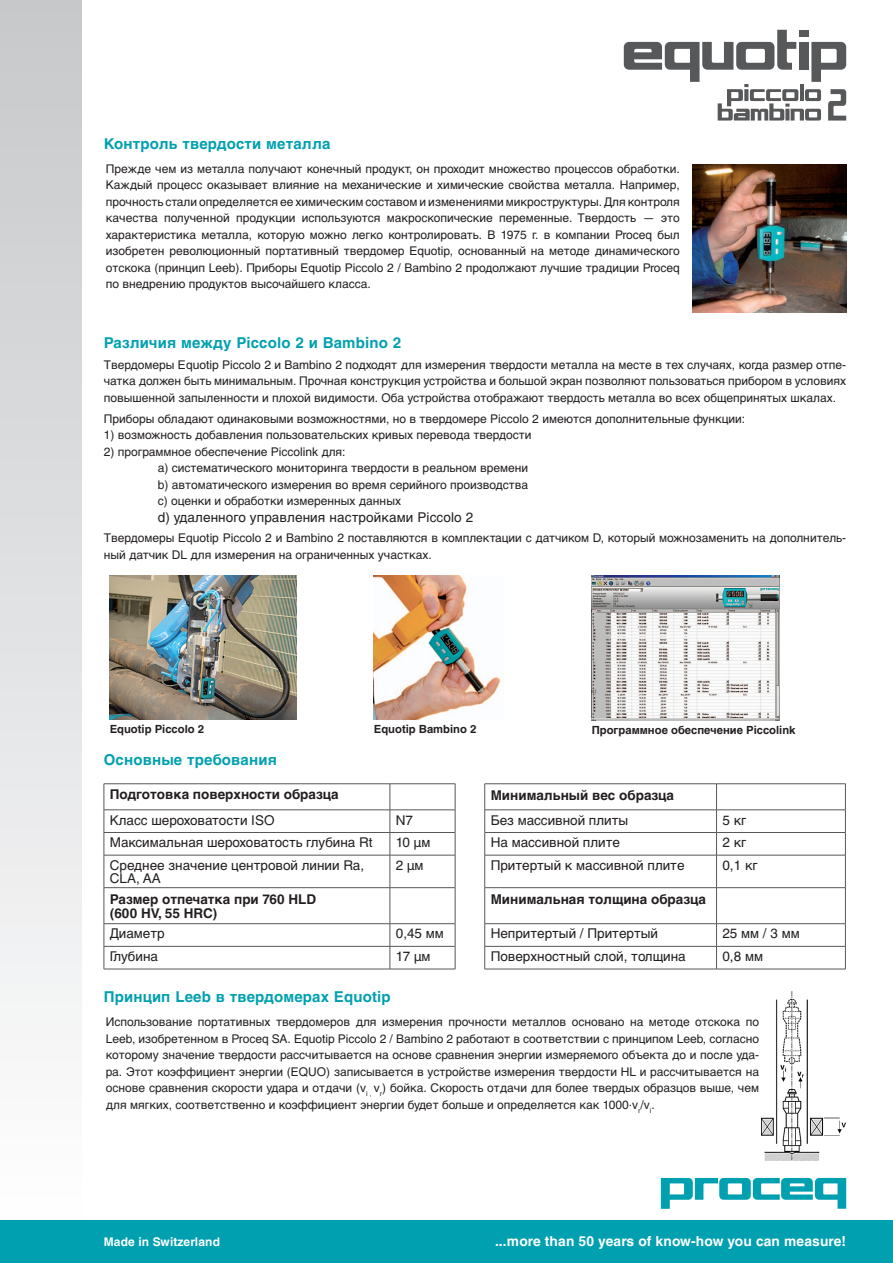
<style>
.page{position:relative;width:893px;height:1263px;background:#fff}
.page>*{position:absolute;margin:0;border:0;box-sizing:border-box;transform-origin:0 0}
.t1{font:700 15px "Helvetica Cyr";letter-spacing:.01em;color:#00a0b0}
.t2{font:700 13.8px "Helvetica Cyr";letter-spacing:.01em;color:#fff}
.t3{font:13.5px/13.5px "Helvetica Cyr Upright";color:#231f20}
.t4{font:700 13.5px/13.5px "Helvetica Cyr";color:#231f20}
.t5{font:12px/16.5px "Helvetica Cyr Upright";color:#231f20;text-align:justify}
.t6{font:700 12px "Helvetica Cyr";letter-spacing:.01em;color:#fff}
.t7{font:700 11.25px "Helvetica Cyr";color:#231f20}
</style>
<div class="page">
<div style="left:0;top:0;width:81px;height:1231px;background:linear-gradient(to bottom,#c6c8ca,#fefefe)"></div>
<div style="left:0;top:1220px;width:893px;height:43px;background:#00a0b0"></div>
<svg style="left:661px;top:1178px;width:185px;height:31px"></svg>
<svg style="left:624px;top:30px;width:222px;height:91px"></svg>
<img style="left:693px;top:165px;width:154px;height:147px">
<img style="left:110px;top:575px;width:187px;height:145px">
<img style="left:374px;top:575px;width:127px;height:145px">
<img style="left:592px;top:575px;width:187px;height:145px">
<hr style="left:104px;top:783px;width:286px;height:1px;background:#57585a">
<hr style="left:390px;top:783px;width:65px;height:1px;background:#57585a">
<hr style="left:485px;top:783px;width:231px;height:1px;background:#57585a">
<hr style="left:716px;top:783px;width:129px;height:1px;background:#57585a">
<hr style="left:104px;top:809px;width:286px;height:1px;background:#57585a">
<hr style="left:390px;top:809px;width:65px;height:1px;background:#57585a">
<hr style="left:485px;top:809px;width:231px;height:1px;background:#57585a">
<hr style="left:716px;top:809px;width:129px;height:1px;background:#57585a">
<hr style="left:104px;top:832px;width:286px;height:1px;background:#57585a">
<svg style="left:104px;top:784px;width:1px;height:71px"></svg>
<hr style="left:390px;top:832px;width:65px;height:1px;background:#57585a">
<svg style="left:390px;top:784px;width:1px;height:71px"></svg>
<svg style="left:455px;top:784px;width:1px;height:71px"></svg>
<hr style="left:485px;top:832px;width:231px;height:1px;background:#57585a">
<svg style="left:484px;top:784px;width:1px;height:71px"></svg>
<hr style="left:716px;top:832px;width:129px;height:1px;background:#57585a">
<svg style="left:716px;top:784px;width:1px;height:71px"></svg>
<svg style="left:845px;top:784px;width:1px;height:71px"></svg>
<hr style="left:104px;top:855px;width:286px;height:1px;background:#57585a">
<hr style="left:104px;top:855px;width:1px;height:32px;background:#57585a">
<hr style="left:390px;top:855px;width:65px;height:1px;background:#57585a">
<hr style="left:390px;top:855px;width:1px;height:32px;background:#57585a">
<hr style="left:455px;top:855px;width:1px;height:33px;background:#57585a">
<hr style="left:485px;top:855px;width:231px;height:1px;background:#57585a">
<hr style="left:484px;top:855px;width:1px;height:33px;background:#57585a">
<hr style="left:716px;top:855px;width:129px;height:1px;background:#57585a">
<hr style="left:716px;top:855px;width:1px;height:32px;background:#57585a">
<hr style="left:845px;top:855px;width:1px;height:32px;background:#57585a">
<hr style="left:104px;top:887px;width:286px;height:1px;background:#57585a">
<hr style="left:104px;top:888px;width:1px;height:35px;background:#57585a">
<hr style="left:390px;top:887px;width:65px;height:1px;background:#57585a">
<hr style="left:390px;top:888px;width:1px;height:35px;background:#57585a">
<hr style="left:455px;top:888px;width:1px;height:36px;background:#57585a">
<hr style="left:485px;top:887px;width:231px;height:1px;background:#57585a">
<hr style="left:484px;top:888px;width:1px;height:36px;background:#57585a">
<hr style="left:716px;top:887px;width:129px;height:1px;background:#57585a">
<hr style="left:716px;top:888px;width:1px;height:35px;background:#57585a">
<hr style="left:845px;top:888px;width:1px;height:35px;background:#57585a">
<hr style="left:104px;top:923px;width:286px;height:1px;background:#57585a">
<hr style="left:390px;top:923px;width:65px;height:1px;background:#57585a">
<hr style="left:485px;top:923px;width:231px;height:1px;background:#57585a">
<hr style="left:716px;top:923px;width:129px;height:1px;background:#57585a">
<hr style="left:104px;top:946px;width:286px;height:1px;background:#57585a">
<svg style="left:104px;top:924px;width:1px;height:45px"></svg>
<hr style="left:104px;top:969px;width:286px;height:1px;background:#57585a">
<hr style="left:390px;top:946px;width:65px;height:1px;background:#57585a">
<svg style="left:390px;top:924px;width:1px;height:45px"></svg>
<hr style="left:390px;top:969px;width:65px;height:1px;background:#57585a">
<svg style="left:455px;top:924px;width:1px;height:45px"></svg>
<hr style="left:485px;top:946px;width:231px;height:1px;background:#57585a">
<hr style="left:485px;top:969px;width:231px;height:1px;background:#57585a">
<svg style="left:484px;top:924px;width:1px;height:45px"></svg>
<hr style="left:716px;top:946px;width:129px;height:1px;background:#57585a">
<svg style="left:716px;top:924px;width:1px;height:45px"></svg>
<svg style="left:845px;top:924px;width:1px;height:45px"></svg>
<hr style="left:716px;top:969px;width:129px;height:1px;background:#57585a">
<img style="left:761px;top:992px;width:85px;height:169px">
<p class="t1" style="left:104px;top:135px;width:228px">Контроль твердости металла</p>
<p class="t5" style="left:106px;top:160px;width:575px">Прежде чем из металла получают конечный продукт, он проходит множество процессов обработки.<br>Каждый процесс оказывает влияние на механические и химические свойства металла. Например, прочность стали определяется ее химическим составом и изменениями микроструктуры. Для контроля качества полученной продукции используются макроскопические переменные. Твердость — это характеристика металла, которую можно легко контролировать. В 1975 г. в компании Proceq был изобретен революционный портативный твердомер Equotip, основанный на методе динамического отскока (принцип Leeb). Приборы Equotip Piccolo 2 / Bambino 2 продолжают лучшие традиции Proceq по внедрению продуктов высочайшего класса.</p>
<p class="t1" style="left:104px;top:334px;width:299px">Различия между Piccolo 2 и Bambino 2</p>
<p class="t5" style="left:104px;top:356px;width:744px">Твердомеры Equotip Piccolo 2 и Bambino 2 подходят для измерения твердости металла на месте в тех случаях, когда размер отпе&shy;чатка должен быть минимальным. Прочная конструкция устройства и большой экран позволяют пользоваться прибором в условиях повышенной запыленности и плохой видимости. Оба устройства отображают твердость металла во всех общепринятых шкалах.</p>
<p class="t5" style="left:104px;top:410px;width:643px">Приборы обладают одинаковыми возможностями, но в твердомере Piccolo 2 имеются дополнительные функции:</p>
<p class="t5" style="left:104px;top:427px;width:429px">1) возможность добавления пользовательских кривых перевода твердости</p>
<p class="t5" style="left:158px;top:443px;width:372px;text-align:left;text-indent:-54px">2) программное обеспечение Piccolink для:<br>a) систематического мониторинга твердости в реальном времени b) автоматического измерения во время серийного производства c) оценки и обработки измеренных данных</p>
<p class="t3" style="left:158px;top:510px;width:317px">d) удаленного управления настройками Piccolo 2</p>
<p class="t5" style="left:104px;top:530px;width:744px">Твердомеры Equotip Piccolo 2 и Bambino 2 поставляются в комплектации с датчиком D, который можнозаменить на дополнитель&shy;ный датчик DL для измерения на ограниченных участках.</p>
<p class="t7" style="left:110px;top:723px;width:96px">Equotip Piccolo 2</p>
<p class="t7" style="left:374px;top:723px;width:104px">Equotip Bambino 2</p>
<p class="t7" style="left:592px;top:723px;width:205px">Программное обеспечение Piccolink</p>
<p class="t1" style="left:104px;top:751px;width:175px">Основные требования</p>
<p class="t4" style="left:110px;top:787px;width:230px">Подготовка поверхности образца</p>
<p class="t4" style="left:491px;top:789px;width:185px">Минимальный вес образца</p>
<p class="t3" style="left:110px;top:813px;width:166px">Класс шероховатости ISO</p>
<p class="t3" style="left:396px;top:813px;width:19px">N7</p>
<p class="t3" style="left:491px;top:813px;width:139px">Без массивной плиты</p>
<p class="t3" style="left:722px;top:813px;width:26px">5 кг</p>
<p class="t3" style="left:110px;top:836px;width:264px">Максимальная шероховатость глубина Rt</p>
<p class="t3" style="left:396px;top:836px;width:36px">10 µм</p>
<p class="t3" style="left:491px;top:836px;width:131px">На массивной плите</p>
<p class="t3" style="left:722px;top:836px;width:26px">2 кг</p>
<p class="t3" style="left:110px;top:858px;width:256px">Среднее значение центровой линии Ra,<br>CLA, AA</p>
<p class="t3" style="left:396px;top:858px;width:29px">2 µм</p>
<p class="t3" style="left:491px;top:858px;width:195px">Притертый к массивной плитe</p>
<p class="t3" style="left:722px;top:858px;width:37px">0,1 кг</p>
<p class="t4" style="left:110px;top:893px;width:208px">Размер отпечатка при 760 HLD (600 HV, 55 HRC)</p>
<p class="t4" style="left:491px;top:893px;width:217px">Минимальная толщина образца</p>
<p class="t3" style="left:110px;top:927px;width:56px">Диаметр</p>
<p class="t3" style="left:396px;top:927px;width:50px">0,45 мм</p>
<p class="t3" style="left:491px;top:927px;width:169px">Непритертый / Притертый</p>
<p class="t3" style="left:722px;top:927px;width:79px">25 мм / 3 мм</p>
<p class="t3" style="left:110px;top:950px;width:50px">Глубина</p>
<p class="t3" style="left:396px;top:950px;width:36px">17 µм</p>
<p class="t3" style="left:491px;top:950px;width:197px">Поверхностный слой, толщина</p>
<p class="t3" style="left:722px;top:950px;width:42px">0,8 мм</p>
<p class="t1" style="left:104px;top:988px;width:288px">Принцип Leeb в твердомерах Equotip</p>
<p class="t5" style="left:106px;top:1014px;width:655px">Использование портативных твердомеров для измерения прочности металлов основано на методе отскока по Leeb, изобретенном в Proceq SA. Equotip Piccolo 2 / Bambino 2 работают в соответствии с принципом Leeb, согласно которому значение твердости рассчитывается на основе сравнения энергии измеряемого объекта до и после уда&shy;ра. Этот коэффициент энергии (EQUO) записывается в устройстве измерения твердости HL и рассчитывается на основе сравнения скорости удара и отдачи (v<sub>i</sub> <sub>,</sub> v<sub>r</sub>) бойка. Скорость отдачи для более твердых образцов выше, чем для мягких, соответственно и коэффициент энергии будет больше и определяется как 1000·v<sub>r</sub>/v<sub>i</sub>.</p>
<p class="t6" style="left:104px;top:1235px;width:118px">Made in Switzerland</p>
<p class="t2" style="left:495px;top:1233px;width:353px">...more than 50 years of know-how you can measure!</p>
</div>
